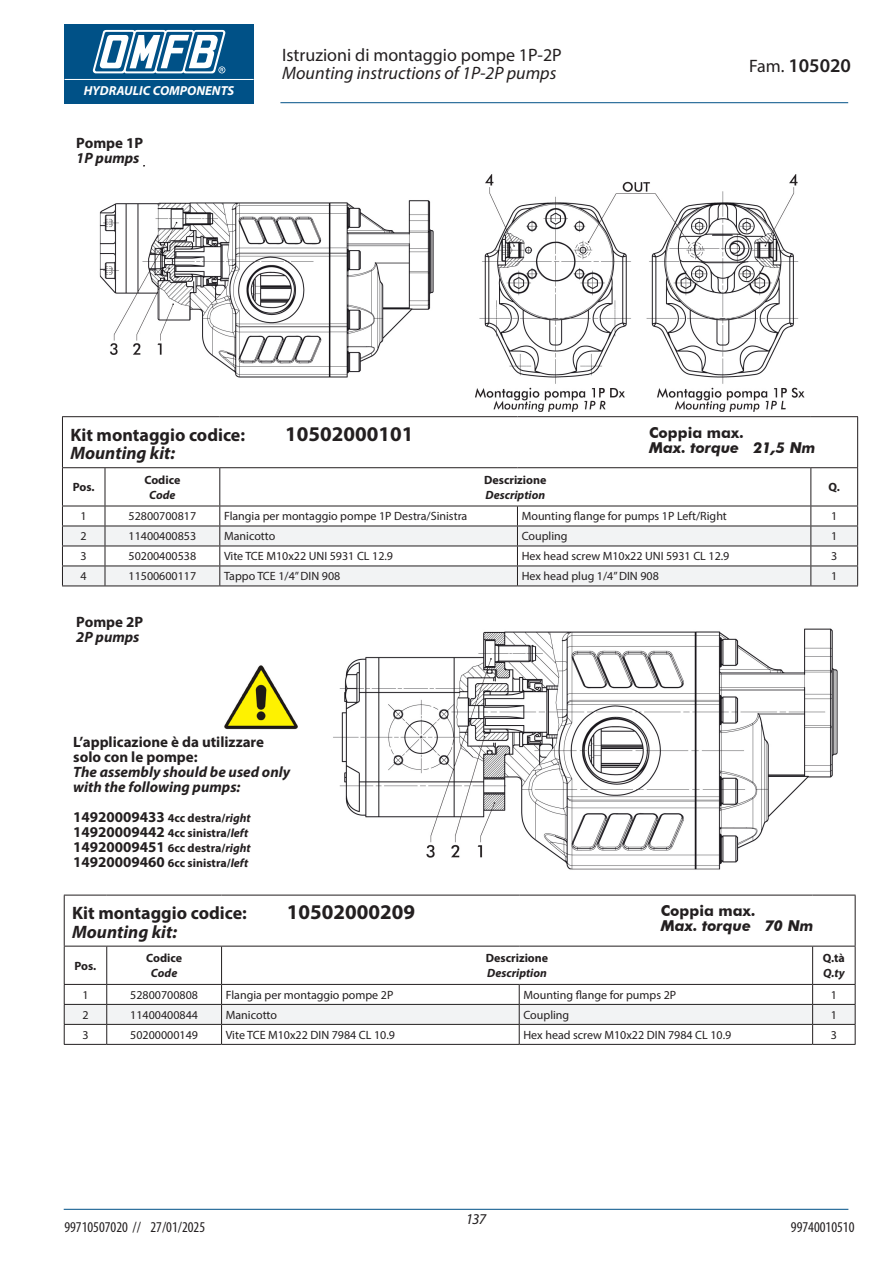
<style>
.page{position:relative;width:893px;height:1263px;background:#fff}
.page>*{position:absolute;margin:0;border:0;box-sizing:border-box;transform-origin:0 0}
.t1{font:700 21px "Myriad Pro";color:#231f20}
.t2{font:600 19.5px "Myriad Pro";color:#231f20}
.t3{font:700 18px "Myriad Pro";color:#231f20}
.t4{font:italic 18px "Myriad Pro";color:#231f20}
.t5{font:18px "Myriad Pro";color:#231f20}
.t6{font:italic 700 18px "Myriad Pro";color:#231f20}
.t7{font:700 15px "Myriad Pro";color:#231f20}
.t8{font:italic 700 15px/15px "Myriad Pro";color:#231f20}
.Titoli_per_indice_PDV315{font:condensed 15px "Myriad Pro";color:#231f20}
.t9{font:italic 700 15px "Futura BT";color:#231f20}
.t10{font:700 15px "Futura BT";color:#231f20}
.t11{font:italic 15px "Myriad Pro";color:#231f20}
.t12{font:italic 700 13.05px "Myriad Pro";color:#fff}
.t13{font:12px "Myriad Pro";color:#231f20}
.t14{font:700 12px "Myriad Pro";color:#231f20}
.t15{font:italic 700 12px "Myriad Pro";color:#231f20}
.s1{font-weight:400;font-size:18px}
.s2{font-size:12px}
.s3{font-style:italic;font-size:12px}
.s4{font-size:15px}
.s5{font-style:italic}
</style>
<div class="page">
<div style="left:65px;top:24px;width:189px;height:79px;background:#005187"></div>
<hr style="left:65px;top:79px;width:189px;height:1px;background:#fff">
<svg style="left:92px;top:30px;width:134px;height:43px"></svg>
<hr style="left:280px;top:102px;width:568px;height:1px;background:#005187">
<hr style="left:64px;top:1209px;width:784px;height:1px;background:#005187">
<svg style="left:63px;top:417px;width:794px;height:89px"></svg>
<svg style="left:220px;top:468px;width:637px;height:38px"></svg>
<hr style="left:62px;top:416px;width:43px;height:1px;background:#231f20">
<hr style="left:62px;top:417px;width:1px;height:50px;background:#231f20">
<hr style="left:105px;top:416px;width:115px;height:1px;background:#231f20">
<hr style="left:220px;top:416px;width:297px;height:1px;background:#231f20">
<hr style="left:517px;top:416px;width:294px;height:1px;background:#231f20">
<hr style="left:811px;top:416px;width:47px;height:1px;background:#231f20">
<hr style="left:857px;top:417px;width:1px;height:50px;background:#231f20">
<hr style="left:62px;top:467px;width:43px;height:1px;background:#231f20">
<hr style="left:62px;top:468px;width:1px;height:38px;background:#231f20">
<hr style="left:105px;top:467px;width:115px;height:1px;background:#231f20">
<hr style="left:105px;top:468px;width:1px;height:38px;background:#231f20">
<hr style="left:220px;top:467px;width:297px;height:1px;background:#231f20">
<hr style="left:219px;top:468px;width:1px;height:38px;background:#231f20">
<hr style="left:517px;top:467px;width:294px;height:1px;background:#231f20">
<hr style="left:811px;top:467px;width:47px;height:1px;background:#231f20">
<hr style="left:810px;top:468px;width:1px;height:38px;background:#231f20">
<hr style="left:857px;top:468px;width:1px;height:38px;background:#231f20">
<svg style="left:62px;top:506px;width:796px;height:80px"></svg>
<hr style="left:62px;top:586px;width:43px;height:1px;background:#231f20">
<hr style="left:105px;top:586px;width:115px;height:1px;background:#231f20">
<hr style="left:220px;top:586px;width:297px;height:1px;background:#231f20">
<hr style="left:517px;top:586px;width:294px;height:1px;background:#231f20">
<hr style="left:811px;top:586px;width:47px;height:1px;background:#231f20">
<img style="left:99px;top:166px;width:706px;height:246px">
<img style="left:333px;top:628px;width:505px;height:242px">
<svg style="left:65px;top:896px;width:790px;height:88px"></svg>
<svg style="left:222px;top:947px;width:633px;height:37px"></svg>
<hr style="left:64px;top:895px;width:43px;height:1px;background:#231f20">
<hr style="left:64px;top:895px;width:1px;height:51px;background:#231f20">
<hr style="left:107px;top:895px;width:115px;height:1px;background:#231f20">
<hr style="left:222px;top:895px;width:297px;height:1px;background:#231f20">
<hr style="left:519px;top:895px;width:294px;height:1px;background:#231f20">
<hr style="left:813px;top:895px;width:42px;height:1px;background:#231f20">
<hr style="left:855px;top:895px;width:1px;height:51px;background:#231f20">
<hr style="left:64px;top:946px;width:43px;height:1px;background:#231f20">
<hr style="left:64px;top:946px;width:1px;height:38px;background:#231f20">
<hr style="left:107px;top:946px;width:115px;height:1px;background:#231f20">
<hr style="left:106px;top:946px;width:1px;height:38px;background:#231f20">
<hr style="left:222px;top:946px;width:297px;height:1px;background:#231f20">
<hr style="left:221px;top:946px;width:1px;height:38px;background:#231f20">
<hr style="left:519px;top:946px;width:294px;height:1px;background:#231f20">
<hr style="left:813px;top:946px;width:42px;height:1px;background:#231f20">
<hr style="left:812px;top:946px;width:1px;height:38px;background:#231f20">
<hr style="left:855px;top:946px;width:1px;height:38px;background:#231f20">
<hr style="left:64px;top:984px;width:43px;height:1px;background:#231f20">
<hr style="left:107px;top:984px;width:115px;height:1px;background:#231f20">
<hr style="left:222px;top:984px;width:297px;height:1px;background:#231f20">
<hr style="left:519px;top:984px;width:294px;height:1px;background:#231f20">
<hr style="left:813px;top:984px;width:42px;height:1px;background:#231f20">
<svg style="left:64px;top:985px;width:792px;height:59px"></svg>
<hr style="left:64px;top:1044px;width:43px;height:1px;background:#231f20">
<hr style="left:107px;top:1044px;width:115px;height:1px;background:#231f20">
<hr style="left:222px;top:1044px;width:297px;height:1px;background:#231f20">
<hr style="left:519px;top:1044px;width:294px;height:1px;background:#231f20">
<hr style="left:813px;top:1044px;width:42px;height:1px;background:#231f20">
<img style="left:224px;top:665px;width:74px;height:65px">
<p class="t12" style="left:84px;top:83px;width:152px">HYDRAULIC COMPONENTS</p>
<p class="t7" style="left:76px;top:133px;width:68px">Pompe 1P</p>
<p class="t8" style="left:76px;top:150px;width:65px">1P pumps</p>
<p class="t5" style="left:282px;top:44px;width:281px">Istruzioni di montaggio pompe 1P-2P</p>
<p class="t4" style="left:282px;top:62px;width:276px">Mounting instructions of 1P-2P pumps</p>
<p class="t2" style="left:749px;top:53px;width:103px"><span class="s1">Fam.</span> 105020</p>
<p class="t3" style="left:70px;top:423px;width:176px">Kit montaggio codice:</p>
<p class="t1" style="left:285px;top:420px;width:130px">10502000101</p>
<p class="t6" style="left:70px;top:441px;width:106px">Mounting kit:</p>
<p class="t14" style="left:73px;top:479px;width:23px">Pos.</p>
<p class="t14" style="left:144px;top:472px;width:37px">Codice</p>
<p class="t15" style="left:149px;top:487px;width:28px">Code</p>
<p class="t14" style="left:484px;top:472px;width:64px">Descrizione</p>
<p class="t15" style="left:485px;top:487px;width:61px">Description</p>
<p class="t10" style="left:649px;top:424px;width:96px">Coppia max.</p>
<p class="t9" style="left:649px;top:439px;width:168px">Max. torque 21,5 Nm</p>
<p class="t14" style="left:829px;top:479px;width:13px">Q.</p>
<p class="t13" style="left:81px;top:509px;width:8px">1</p>
<p class="t13" style="left:129px;top:509px;width:69px">52800700817</p>
<p class="t13" style="left:224px;top:509px;width:245px">Flangia per montaggio pompe 1P Destra/Sinistra</p>
<p class="t13" style="left:522px;top:509px;width:207px">Mounting flange for pumps 1P Left/Right</p>
<p class="t13" style="left:831px;top:509px;width:8px">1</p>
<p class="t13" style="left:81px;top:529px;width:8px">2</p>
<p class="t13" style="left:129px;top:529px;width:69px">11400400853</p>
<p class="t13" style="left:224px;top:529px;width:53px">Manicotto</p>
<p class="t13" style="left:522px;top:529px;width:47px">Coupling</p>
<p class="t13" style="left:831px;top:529px;width:8px">1</p>
<p class="t13" style="left:81px;top:549px;width:8px">3</p>
<p class="t13" style="left:129px;top:549px;width:69px">50200400538</p>
<p class="t13" style="left:224px;top:549px;width:171px">Vite TCE M10x22 UNI 5931 CL 12.9</p>
<p class="t13" style="left:522px;top:549px;width:209px">Hex head screw M10x22 UNI 5931 CL 12.9</p>
<p class="t13" style="left:831px;top:549px;width:8px">3</p>
<p class="t13" style="left:81px;top:569px;width:8px">4</p>
<p class="t13" style="left:129px;top:569px;width:69px">11500600117</p>
<p class="t13" style="left:224px;top:569px;width:118px">Tappo TCE 1/4” DIN 908</p>
<p class="t13" style="left:522px;top:569px;width:139px">Hex head plug 1/4” DIN 908</p>
<p class="t13" style="left:831px;top:569px;width:8px">1</p>
<p class="t7" style="left:76px;top:612px;width:68px">Pompe 2P</p>
<p class="t8" style="left:76px;top:628px;width:65px">2P pumps</p>
<p class="t7" style="left:73px;top:732px;width:192px">L’applicazione è da utilizzare</p>
<p class="t7" style="left:73px;top:747px;width:126px">solo con le pompe:</p>
<p class="t8" style="left:73px;top:764px;width:219px">The assembly should be used only with the following pumps:</p>
<p class="t7" style="left:73px;top:807px;width:179px">14920009433 <span class="s2">4cc destra/</span><span class="s3">right</span></p>
<p class="t14" style="left:73px;top:825px;width:176px"><span class="s4">14920009442</span> 4cc sinistra/<span class="s5">left</span></p>
<p class="t7" style="left:73px;top:837px;width:179px">14920009451 <span class="s2">6cc destra/</span><span class="s3">right</span></p>
<p class="t14" style="left:73px;top:855px;width:176px"><span class="s4">14920009460</span> 6cc sinistra/<span class="s5">left</span></p>
<p class="t3" style="left:72px;top:901px;width:176px">Kit montaggio codice:</p>
<p class="t1" style="left:287px;top:898px;width:130px">10502000209</p>
<p class="t6" style="left:72px;top:920px;width:106px">Mounting kit:</p>
<p class="t14" style="left:75px;top:958px;width:23px">Pos.</p>
<p class="t14" style="left:146px;top:950px;width:37px">Codice</p>
<p class="t15" style="left:151px;top:965px;width:28px">Code</p>
<p class="t14" style="left:486px;top:950px;width:64px">Descrizione</p>
<p class="t15" style="left:487px;top:965px;width:61px">Description</p>
<p class="t10" style="left:661px;top:901px;width:96px">Coppia max.</p>
<p class="t9" style="left:661px;top:916px;width:154px">Max. torque 70 Nm</p>
<p class="t14" style="left:823px;top:950px;width:23px">Q.tà</p>
<p class="t15" style="left:823px;top:965px;width:23px">Q.ty</p>
<p class="t13" style="left:82px;top:987px;width:8px">1</p>
<p class="t13" style="left:130px;top:987px;width:69px">52800700808</p>
<p class="t13" style="left:226px;top:987px;width:169px">Flangia per montaggio pompe 2P</p>
<p class="t13" style="left:523px;top:987px;width:154px">Mounting flange for pumps 2P</p>
<p class="t13" style="left:831px;top:987px;width:8px">1</p>
<p class="t13" style="left:82px;top:1007px;width:8px">2</p>
<p class="t13" style="left:130px;top:1007px;width:69px">11400400844</p>
<p class="t13" style="left:226px;top:1007px;width:53px">Manicotto</p>
<p class="t13" style="left:523px;top:1007px;width:47px">Coupling</p>
<p class="t13" style="left:831px;top:1007px;width:8px">1</p>
<p class="t13" style="left:82px;top:1027px;width:8px">3</p>
<p class="t13" style="left:130px;top:1027px;width:69px">50200000149</p>
<p class="t13" style="left:226px;top:1027px;width:171px">Vite TCE M10x22 DIN 7984 CL 10.9</p>
<p class="t13" style="left:523px;top:1027px;width:209px">Hex head screw M10x22 DIN 7984 CL 10.9</p>
<p class="t13" style="left:831px;top:1027px;width:8px">3</p>
<p class="Titoli_per_indice_PDV315" style="left:64px;top:1218px;width:142px">99710507020 // 27/01/2025</p>
<p class="t11" style="left:466px;top:1210px;width:22px">137</p>
<p class="Titoli_per_indice_PDV315" style="left:791px;top:1218px;width:65px">99740010510</p>
</div>
